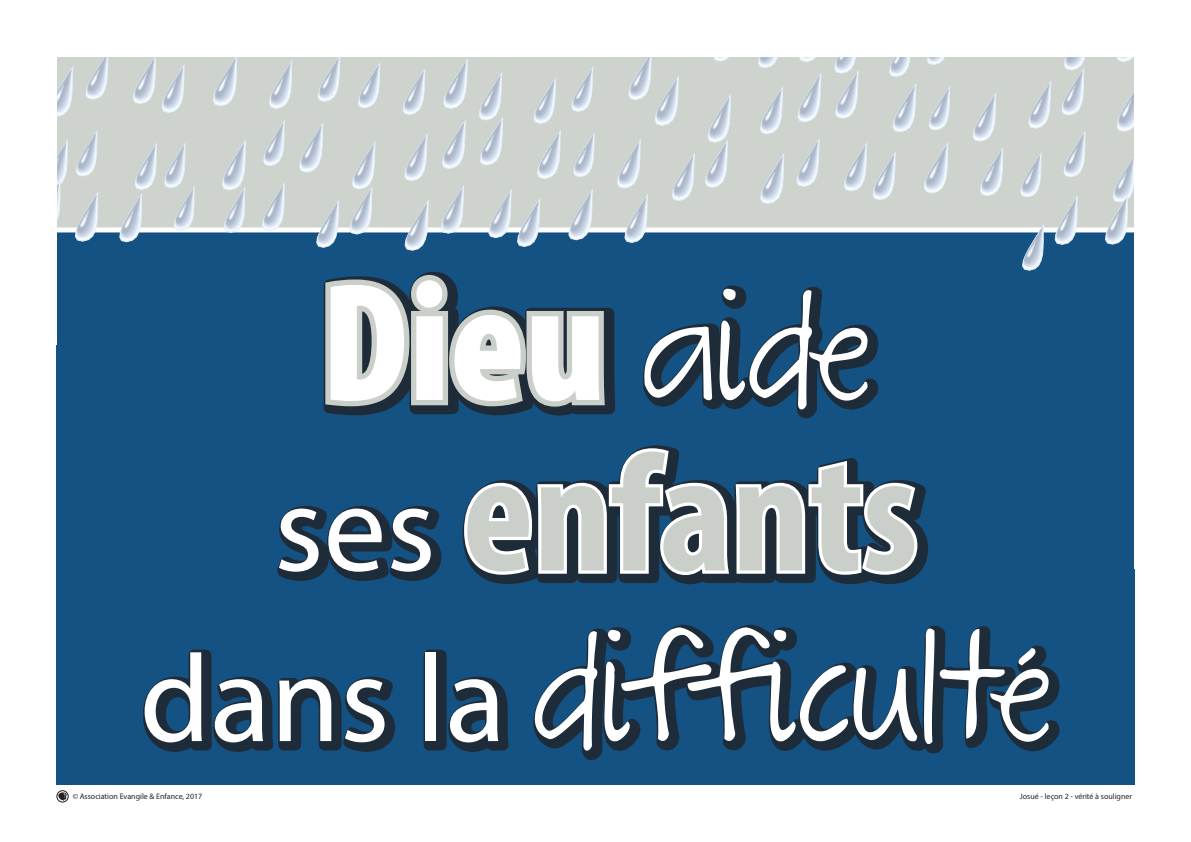
<style>
.page{position:relative;width:1191px;height:842px;background:#fff}
.page>*{position:absolute;margin:0;border:0;box-sizing:border-box;transform-origin:0 0}
.t1{font:700 condensed 170px/170.5px "Myriad Pro";color:#cbcfca}
.t2{font:125px "The Great Escape";color:#fff}
.t3{font:8px "Myriad Pro";color:#231f20}
.s1{font-weight:900;color:#fff}
.s2{font-family:"The Great Escape";font-weight:400;font-stretch:normal;font-size:125px;color:#fff}
.s3{font-weight:400;font-stretch:normal;font-size:125px;color:#fff}
.s4{font-family:"Myriad Pro"}
</style>
<div class="page">
<div style="left:57px;top:57px;width:1078px;height:728px;background:#135283"></div>
<div style="left:57px;top:57px;width:1077px;height:178px;background:#ced3cd"></div>
<svg style="left:57px;top:67px;width:16px;height:49px"></svg>
<svg style="left:57px;top:141px;width:11px;height:88px"></svg>
<svg style="left:86px;top:57px;width:22px;height:42px"></svg>
<svg style="left:76px;top:132px;width:21px;height:44px"></svg>
<svg style="left:75px;top:192px;width:23px;height:49px"></svg>
<svg style="left:133px;top:57px;width:23px;height:47px"></svg>
<svg style="left:120px;top:144px;width:37px;height:98px;background:#c4ced1"></svg>
<svg style="left:162px;top:66px;width:22px;height:47px"></svg>
<svg style="left:164px;top:144px;width:30px;height:86px;background:#ced5d6"></svg>
<svg style="left:213px;top:57px;width:24px;height:49px"></svg>
<svg style="left:222px;top:141px;width:23px;height:91px;background:#ced6da"></svg>
<svg style="left:269px;top:61px;width:23px;height:48px"></svg>
<svg style="left:263px;top:121px;width:21px;height:45px"></svg>
<svg style="left:262px;top:184px;width:22px;height:47px"></svg>
<svg style="left:318px;top:57px;width:22px;height:45px"></svg>
<svg style="left:299px;top:124px;width:24px;height:48px"></svg>
<svg style="left:317px;top:201px;width:22px;height:46px"></svg>
<svg style="left:358px;top:63px;width:22px;height:45px"></svg>
<svg style="left:350px;top:142px;width:25px;height:92px;background:#ccd4d9"></svg>
<svg style="left:403px;top:70px;width:22px;height:45px"></svg>
<svg style="left:405px;top:134px;width:22px;height:47px"></svg>
<svg style="left:405px;top:201px;width:23px;height:49px"></svg>
<svg style="left:443px;top:59px;width:24px;height:50px"></svg>
<svg style="left:442px;top:121px;width:23px;height:48px"></svg>
<svg style="left:441px;top:186px;width:23px;height:47px"></svg>
<svg style="left:479px;top:73px;width:24px;height:92px;background:#cdd5d9"></svg>
<svg style="left:489px;top:190px;width:22px;height:48px"></svg>
<svg style="left:534px;top:79px;width:22px;height:45px"></svg>
<svg style="left:537px;top:131px;width:23px;height:48px"></svg>
<svg style="left:517px;top:199px;width:23px;height:48px"></svg>
<svg style="left:571px;top:68px;width:22px;height:43px"></svg>
<svg style="left:573px;top:134px;width:21px;height:43px"></svg>
<svg style="left:569px;top:190px;width:23px;height:50px"></svg>
<svg style="left:617px;top:140px;width:23px;height:48px"></svg>
<svg style="left:625px;top:195px;width:22px;height:48px"></svg>
<svg style="left:628px;top:57px;width:67px;height:69px;background:#cdd4d3"></svg>
<svg style="left:672px;top:154px;width:22px;height:47px"></svg>
<svg style="left:713px;top:57px;width:22px;height:4px"></svg>
<svg style="left:705px;top:95px;width:25px;height:92px;background:#cdd5d8"></svg>
<svg style="left:758px;top:57px;width:22px;height:11px"></svg>
<svg style="left:760px;top:88px;width:23px;height:46px"></svg>
<svg style="left:760px;top:154px;width:24px;height:50px"></svg>
<svg style="left:799px;top:57px;width:24px;height:5px"></svg>
<svg style="left:798px;top:74px;width:23px;height:48px"></svg>
<svg style="left:797px;top:140px;width:22px;height:47px"></svg>
<svg style="left:834px;top:57px;width:24px;height:61px"></svg>
<svg style="left:844px;top:143px;width:23px;height:48px"></svg>
<svg style="left:889px;top:57px;width:22px;height:20px"></svg>
<svg style="left:893px;top:84px;width:23px;height:48px"></svg>
<svg style="left:873px;top:153px;width:22px;height:47px"></svg>
<svg style="left:927px;top:57px;width:21px;height:8px"></svg>
<svg style="left:929px;top:87px;width:21px;height:43px"></svg>
<svg style="left:924px;top:143px;width:24px;height:50px"></svg>
<svg style="left:973px;top:93px;width:23px;height:48px"></svg>
<svg style="left:980px;top:148px;width:23px;height:48px"></svg>
<svg style="left:1028px;top:82px;width:23px;height:46px"></svg>
<svg style="left:1020px;top:154px;width:21px;height:43px"></svg>
<svg style="left:1022px;top:225px;width:21px;height:45px"></svg>
<svg style="left:1061px;top:57px;width:26px;height:58px;background:#cfd6da"></svg>
<svg style="left:1063px;top:132px;width:22px;height:45px"></svg>
<svg style="left:1055px;top:197px;width:22px;height:48px"></svg>
<svg style="left:1116px;top:57px;width:18px;height:5px"></svg>
<svg style="left:1117px;top:82px;width:17px;height:49px"></svg>
<svg style="left:1105px;top:156px;width:29px;height:88px;background:#c4ced4"></svg>
<div style="left:1134px;top:40px;width:57px;height:528px;background:#fff"></div>
<div style="left:57px;top:791px;width:11px;height:11px;background:#444141;border-radius:50%"></div>
<div style="left:57px;top:790px;width:11px;height:12px;border:1px solid #231f20;border-radius:50%"></div>
<svg style="left:58px;top:792px;width:9px;height:9px"></svg>
<div style="left:143px;top:272px;width:916px;height:488px;background:#231f20;opacity:.75"></div>
<svg style="left:319px;top:272px;width:291px;height:140px"></svg>
<svg style="left:461px;top:445px;width:459px;height:134px"></svg>
<h1 class="t1" style="left:274px;top:254px;width:645px"><span class="s1">Dieu</span> <span class="s2">aide </span><span class="s3">ses</span> enfants</h1>
<h2 class="t2" style="left:140px;top:625px;width:913px"><span class="s4">dans la</span> difficulté</h2>
<p class="t3" style="left:73px;top:792px;width:131px">© Association Evangile &amp; Enfance, 2017</p>
<p class="t3" style="left:1020px;top:792px;width:114px">Josué - leçon 2 - vérité à souligner</p>
</div>
